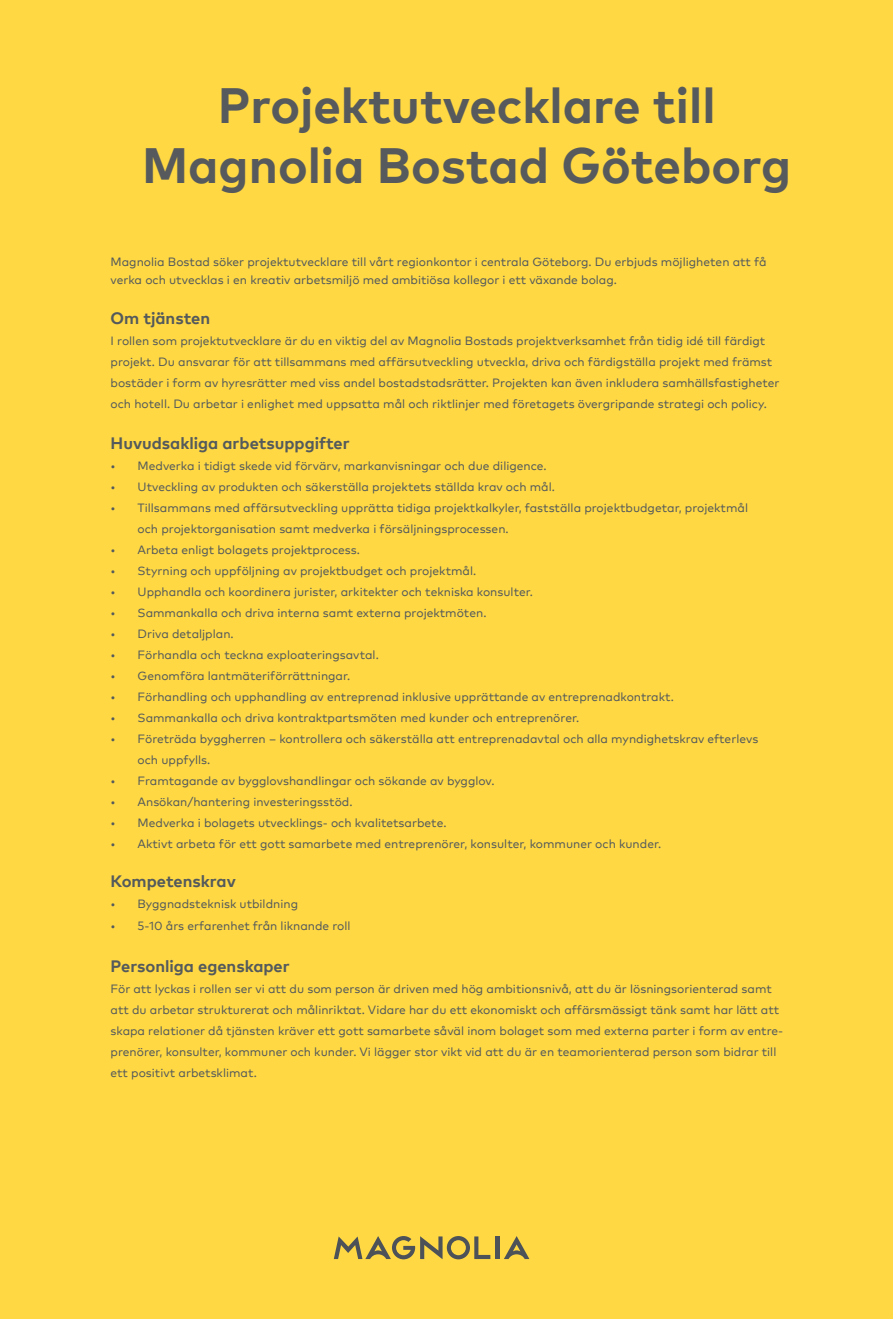
<style>
.page{position:relative;width:893px;height:1319px;background:#fff}
.page>*{position:absolute;margin:0;border:0;box-sizing:border-box;transform-origin:0 0}
.t1{font:700 49.5px/60px "Mark Pro";color:#575a5c;text-align:center}
.t2{font:700 16.5px "Mark Pro";color:#545a5c}
.t3{font:12px/21px "Mark Pro";color:#545a5c}
</style>
<div class="page">
<div style="left:0;top:0;width:893px;height:1318px;background:#ffd844"></div>
<hr style="left:496px;top:1236px;width:4px;height:22px;background:#4c5258">
<svg style="left:504px;top:1236px;width:25px;height:22px"></svg>
<svg style="left:334px;top:1236px;width:156px;height:23px"></svg>
<h1 class="t1" style="left:142px;top:72px;width:650px">Projektutvecklare till<br>Magnolia Bostad Göteborg</h1>
<p class="t3" style="left:111px;top:251px;width:657px;line-height:18px">Magnolia Bostad söker projektutvecklare till vårt regionkontor i centrala Göteborg. Du erbjuds möjligheten att få verka och utvecklas i en kreativ arbetsmiljö med ambitiösa kollegor i ett växande bolag.</p>
<h2 class="t2" style="left:111px;top:306px;width:101px">Om tjänsten</h2>
<p class="t3" style="left:111px;top:329px;width:671px">I rollen som projektutvecklare är du en viktig del av Magnolia Bostads projektverksamhet från tidig idé till färdigt projekt. Du ansvarar för att tillsammans med affärsutveckling utveckla, driva och färdigställa projekt med främst bostäder i form av hyresrätter med viss andel bostadstadsrätter. Projekten kan även inkludera samhällsfastigheter och hotell. Du arbetar i enlighet med uppsatta mål och riktlinjer med företagets övergripande strategi och policy.</p>
<h2 class="t2" style="left:111px;top:430px;width:241px">Huvudsakliga arbetsuppgifter</h2>
<p class="t3" style="left:111px;top:454px;width:438px">• Medverka i tidigt skede vid förvärv, markanvisningar och due diligence.</p>
<p class="t3" style="left:111px;top:475px;width:446px">• Utveckling av produkten och säkerställa projektets ställda krav och mål.</p>
<p class="t3" style="left:138px;top:496px;width:612px;text-indent:-27px">• Tillsammans med affärsutveckling upprätta tidiga projektkalkyler, fastställa projektbudgetar, projektmål och projektorganisation samt medverka i försäljningsprocessen.</p>
<p class="t3" style="left:111px;top:538px;width:251px">• Arbeta enligt bolagets projektprocess.</p>
<p class="t3" style="left:111px;top:559px;width:367px">• Styrning och uppföljning av projektbudget och projektmål.</p>
<p class="t3" style="left:111px;top:580px;width:424px">• Upphandla och koordinera jurister, arkitekter och tekniska konsulter.</p>
<p class="t3" style="left:111px;top:601px;width:377px">• Sammankalla och driva interna samt externa projektmöten.</p>
<p class="t3" style="left:111px;top:622px;width:125px">• Driva detaljplan.</p>
<p class="t3" style="left:111px;top:643px;width:270px">• Förhandla och teckna exploateringsavtal.</p>
<p class="t3" style="left:111px;top:664px;width:241px">• Genomföra lantmäteriförrättningar.</p>
<p class="t3" style="left:111px;top:685px;width:565px">• Förhandling och upphandling av entreprenad inklusive upprättande av entreprenadkontrakt.</p>
<p class="t3" style="left:111px;top:706px;width:470px">• Sammankalla och driva kontraktpartsmöten med kunder och entreprenörer.</p>
<p class="t3" style="left:138px;top:727px;width:622px;text-indent:-27px">• Företräda byggherren – kontrollera och säkerställa att entreprenadavtal och alla myndighetskrav efterlevs och uppfylls.</p>
<p class="t3" style="left:111px;top:769px;width:386px">• Framtagande av bygglovshandlingar och sökande av bygglov.</p>
<p class="t3" style="left:111px;top:790px;width:243px">• Ansökan/hantering investeringsstöd.</p>
<p class="t3" style="left:111px;top:811px;width:337px">• Medverka i bolagets utvecklings- och kvalitetsarbete.</p>
<p class="t3" style="left:111px;top:832px;width:552px">• Aktivt arbeta för ett gott samarbete med entreprenörer, konsulter, kommuner och kunder.</p>
<h2 class="t2" style="left:111px;top:868px;width:127px">Kompetenskrav</h2>
<p class="t3" style="left:111px;top:892px;width:189px">• Byggnadsteknisk utbildning</p>
<p class="t3" style="left:111px;top:913px;width:242px">• 5-10 års erfarenhet från liknande roll</p>
<h2 class="t2" style="left:111px;top:953px;width:181px">Personliga egenskaper</h2>
<p class="t3" style="left:111px;top:976px;width:674px">För att lyckas i rollen ser vi att du som person är driven med hög ambitionsnivå, att du är lösningsorienterad samt att du arbetar strukturerat och målinriktat. Vidare har du ett ekonomiskt och affärsmässigt tänk samt har lätt att skapa relationer då tjänsten kräver ett gott samarbete såväl inom bolaget som med externa parter i form av entre&shy;prenörer, konsulter, kommuner och kunder. Vi lägger stor vikt vid att du är en teamorienterad person som bidrar till ett positivt arbetsklimat.</p>
</div>
